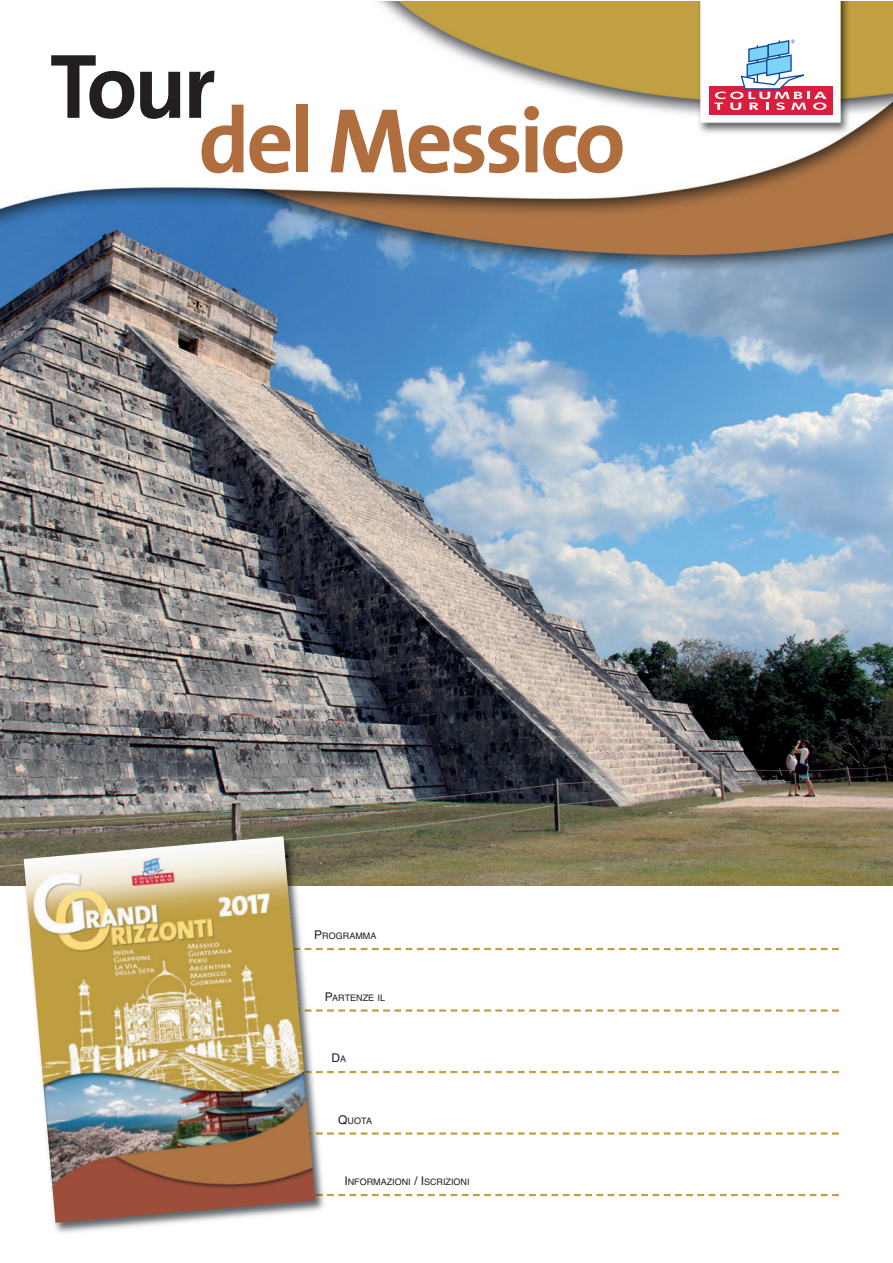
<style>
.page{position:relative;width:893px;height:1263px;background:#fff}
.page>*{position:absolute;margin:0;border:0;box-sizing:border-box;transform-origin:0 0}
.t1{font:700 92.7px "The Sans";letter-spacing:-.04em;color:#b06e3e}
.t2{font:700 92.7px "The Sans";color:#231f20}
.t3{font:12px "Helvetica";color:#231f20}
.t4{font:9px "Helvetica";color:#231f20}
.s1{font-size:12px}
.s2{font-size:9px}
</style>
<div class="page">
<img style="left:0;top:2px;width:892px;height:884px">
<svg style="left:338px;top:948px;width:501px;height:2px"></svg>
<svg style="left:338px;top:1009px;width:501px;height:3px"></svg>
<svg style="left:338px;top:1071px;width:501px;height:2px"></svg>
<svg style="left:338px;top:1132px;width:501px;height:3px"></svg>
<svg style="left:338px;top:1194px;width:501px;height:2px"></svg>
<div style="left:709px;top:87px;width:123px;height:28px;background:#db1e3d"></div>
<svg style="left:714px;top:39px;width:112px;height:71px"></svg>
<img style="left:54px;top:947px;width:280px;height:286px">
<img style="left:14px;top:827px;width:291px;height:59px">
<img style="left:315px;top:1071px;width:6px;height:2px">
<img style="left:315px;top:1133px;width:8px;height:2px">
<img style="left:315px;top:1194px;width:17px;height:2px">
<img style="left:24px;top:836px;width:291px;height:387px">
<h1 class="t2" style="left:50px;top:50px;width:167px">Tour</h1>
<h1 class="t1" style="left:198px;top:105px;width:429px">del Messico</h1>
<p class="t4" style="left:314px;top:933px;width:64px"><span class="s1">P</span>ROGRAMMA</p>
<p class="t4" style="left:325px;top:994px;width:62px"><span class="s1">P</span>ARTENZE IL</p>
<h2 class="t3" style="left:332px;top:1054px;width:16px">D<span class="s2">A</span></h2>
<p class="t4" style="left:338px;top:1117px;width:35px"><span class="s1">Q</span>UOTA</p>
<p class="t4" style="left:344px;top:1179px;width:127px"><span class="s1">I</span>NFORMAZIONI <span class="s1">/ I</span>SCRIZIONI</p>
</div>
